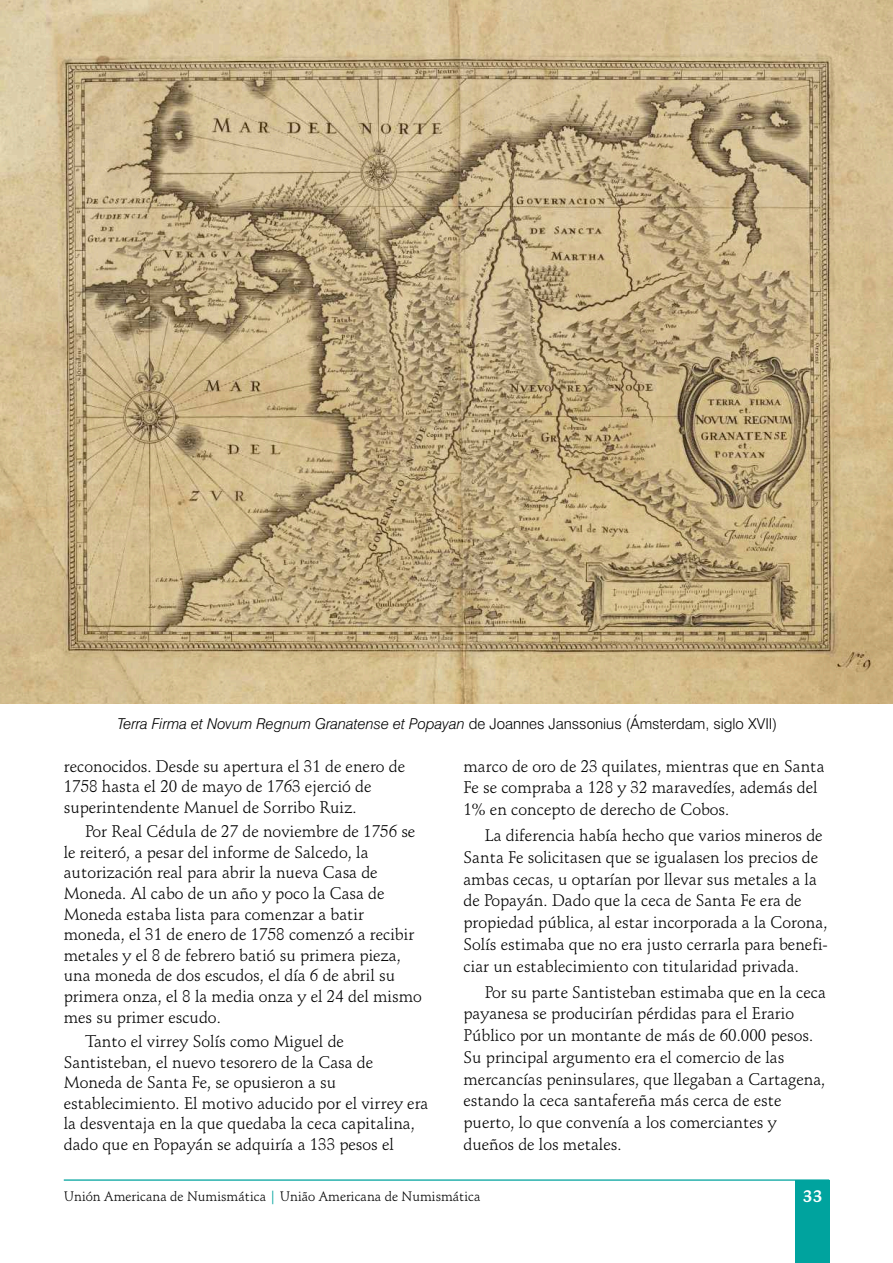
<style>
.page{position:relative;width:893px;height:1263px;background:#fff}
.page>*{position:absolute;margin:0;border:0;box-sizing:border-box;transform-origin:0 0}
.t1{font:16.5px/20.5px "Schneidler BT";color:#000}
.t2{font:700 16.5px "Schneidler BT";color:#fff}
.t3{font:italic 300 15px "Swiss 721 BT";color:#000}
.t4{font:13.5px "Schneidler BT";color:#000}
.s1{font-style:normal}
.s2{color:#00a39e}
</style>
<div class="page">
<div style="left:795px;top:1180px;width:34px;height:83px;background:#00a39e"></div>
<hr style="left:64px;top:1179px;width:765px;height:2px;background:#00a39e">
<img style="left:0;top:0;width:893px;height:704px">
<p class="t3" style="left:117px;top:717px;width:661px">Terra Firma et Novum Regnum Granatense et Popayan <span class="s1">de Joannes Janssonius (Ámsterdam, siglo XVII)</span></p>
<p class="t1" style="left:64px;top:757px;width:343px">reconocidos. Desde su apertura el 31 de enero de<br>1758 hasta el 20 de mayo de 1763 ejerció de superintendente Manuel de Sorribo Ruiz.</p>
<p class="t1" style="left:64px;top:823px;width:360px;text-indent:21px">Por Real Cédula de 27 de noviembre de 1756 se le reiteró, a pesar del informe de Salcedo, la autorización real para abrir la nueva Casa de Moneda. Al cabo de un año y poco la Casa de Moneda estaba lista para comenzar a batir moneda, el 31 de enero de 1758 comenzó a recibir metales y el 8 de febrero batió su primera pieza, una moneda de dos escudos, el día 6 de abril su primera onza, el 8 la media onza y el 24 del mismo mes su primer escudo.</p>
<p class="t1" style="left:64px;top:1032px;width:366px;text-indent:21px">Tanto el virrey Solís como Miguel de Santisteban, el nuevo tesorero de la Casa de Moneda de Santa Fe, se opusieron a su establecimiento. El motivo aducido por el virrey era la desventaja en la que quedaba la ceca capitalina, dado que en Popayán se adquiría a 133 pesos el</p>
<p class="t1" style="left:463px;top:756px;width:362px;line-height:21.8px">marco de oro de 23 quilates, mientras que en Santa<br>Fe se compraba a 128 y 32 maravedíes, además del<br>1% en concepto de derecho de Cobos.</p>
<p class="t1" style="left:463px;top:826px;width:366px;line-height:21.8px;text-indent:21px">La diferencia había hecho que varios mineros de Santa Fe solicitasen que se igualasen los precios de ambas cecas, u optarían por llevar sus metales a la de Popayán. Dado que la ceca de Santa Fe era de propiedad pública, al estar incorporada a la Corona, Solís estimaba que no era justo cerrarla para benefi&shy;ciar un establecimiento con titularidad privada.</p>
<p class="t1" style="left:463px;top:982px;width:364px;line-height:21.8px;text-indent:21px">Por su parte Santisteban estimaba que en la ceca payanesa se producirían pérdidas para el Erario Público por un montante de más de 60.000 pesos.<br>Su principal argumento era el comercio de las mercancías peninsulares, que llegaban a Cartagena, estando la ceca santafereña más cerca de este puerto, lo que convenía a los comerciantes y dueños de los metales.</p>
<p class="t4" style="left:64px;top:1191px;width:418px">Unión Americana de Numismática <span class="s2">|</span> União Americana de Numismática</p>
<p class="t2" style="left:803px;top:1189px;width:21px">33</p>
</div>
